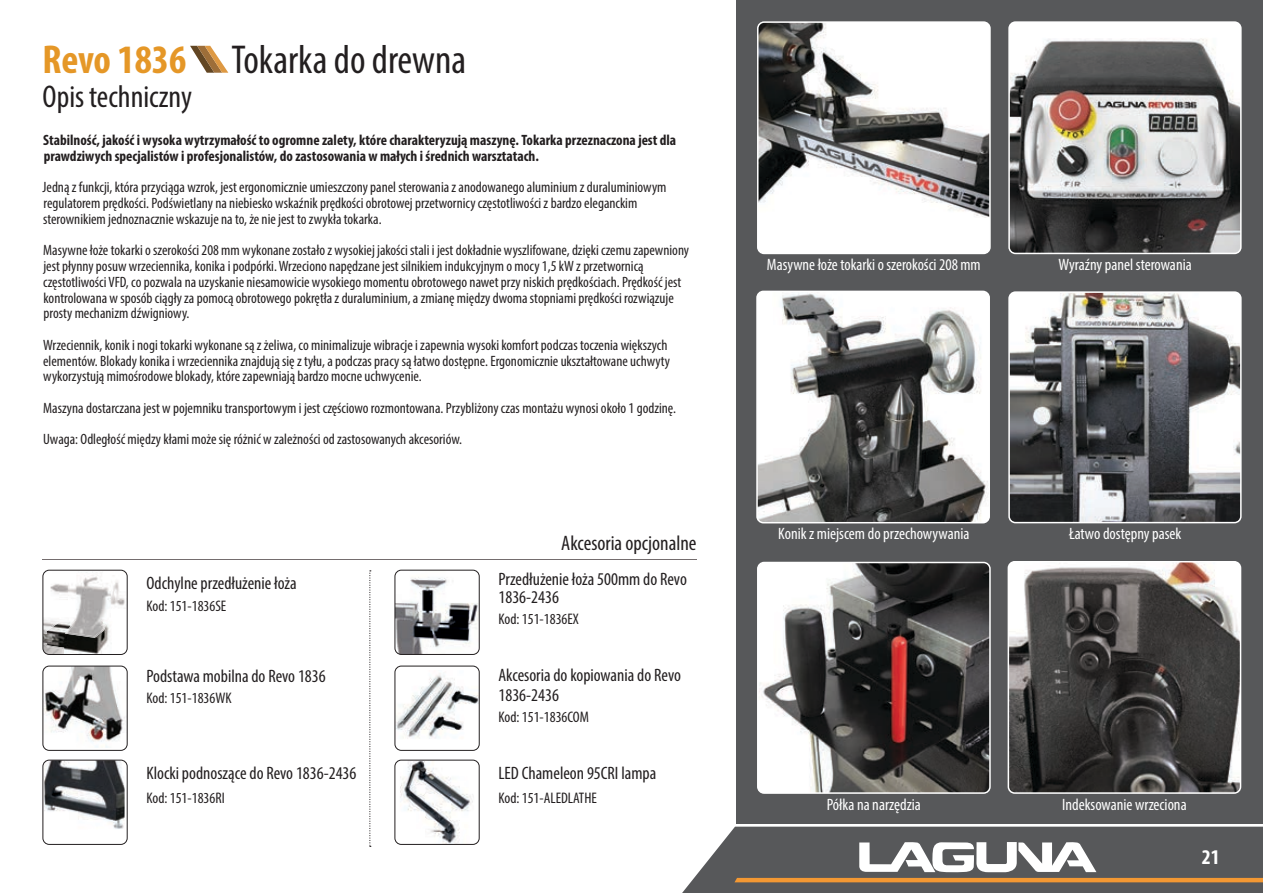
<style>
.page{position:relative;width:1263px;height:893px;background:#fff}
.page>*{position:absolute;margin:0;border:0;box-sizing:border-box;transform-origin:0 0}
.t1{font:condensed 40.5px "Myriad Pro";color:#231f20}
.t2{font:condensed 31.5px "Myriad Pro";color:#231f20}
.t3{font:condensed 21px "Myriad Pro";color:#231f20}
.t4{font:700 condensed 21px "Myriad Pro";color:#fff}
.t5{font:condensed 18px/18px "Myriad Pro";color:#231f20}
.t6{font:condensed 16.5px "Myriad Pro";color:#fff}
.t7{font:condensed 15.3px "Myriad Pro";color:#231f20}
.t8{font:condensed 15px/15.8px "Myriad Pro";color:#231f20}
.t9{font:700 condensed 15px/15.8px "Myriad Pro";color:#231f20}
.s1{font-weight:700;color:#e59727}
</style>
<div class="page">
<svg style="left:682px;top:827px;width:581px;height:66px;background:#797470"></svg>
<svg style="left:42px;top:569px;width:84px;height:86px"></svg>
<hr style="left:43px;top:559px;width:654px;height:1px;background:#746d6e">
<svg style="left:190px;top:46px;width:38px;height:27px"></svg>
<div style="left:736px;top:0;width:527px;height:824px;background:#57585a"></div>
<img style="left:1011px;top:24px;width:230px;height:229px">
<div style="left:1008px;top:21px;width:233px;height:233px;border:2px solid #fff;border-radius:6px"></div>
<div style="left:758px;top:22px;width:232px;height:231px;background:#fff;border-radius:6px"></div>
<img style="left:760px;top:24px;width:228px;height:194px">
<div style="left:757px;top:21px;width:234px;height:233px;border:2px solid #fff;border-radius:6px"></div>
<img style="left:1010px;top:564px;width:228px;height:227px">
<div style="left:1007px;top:561px;width:234px;height:233px;border:2px solid #fff;border-radius:6px"></div>
<img style="left:759px;top:294px;width:228px;height:229px">
<img style="left:759px;top:291px;width:4px;height:227px">
<div style="left:756px;top:291px;width:234px;height:232px;border:2px solid #fff;border-radius:6px"></div>
<img style="left:760px;top:562px;width:228px;height:229px">
<div style="left:757px;top:562px;width:234px;height:232px;border:2px solid #fff;border-radius:6px"></div>
<img style="left:1011px;top:294px;width:230px;height:229px">
<div style="left:1008px;top:291px;width:233px;height:232px;border:2px solid #fff;border-radius:6px"></div>
<div style="left:43px;top:570px;width:85px;height:85px;border:1px solid #231f20;border-radius:6px"></div>
<img style="left:395px;top:570px;width:83px;height:84px">
<div style="left:395px;top:570px;width:85px;height:85px;border:1px solid #231f20;border-radius:6px"></div>
<img style="left:397px;top:673px;width:81px;height:66px">
<div style="left:395px;top:666px;width:85px;height:85px;border:1px solid #231f20;border-radius:6px"></div>
<img style="left:43px;top:666px;width:83px;height:82px">
<div style="left:43px;top:666px;width:85px;height:85px;border:1px solid #231f20;border-radius:6px"></div>
<img style="left:400px;top:762px;width:74px;height:81px">
<div style="left:394px;top:760px;width:86px;height:85px;border:1px solid #231f20;border-radius:6px"></div>
<svg style="left:369px;top:570px;width:2px;height:277px"></svg>
<img style="left:44px;top:760px;width:81px;height:69px">
<div style="left:43px;top:760px;width:85px;height:85px;border:1px solid #231f20;border-radius:6px"></div>
<h1 class="t1" style="left:43px;top:35px;width:425px"><span class="s1">Revo 1836</span> Tokarka do drewna</h1>
<h2 class="t2" style="left:43px;top:77px;width:151px">Opis techniczny</h2>
<p class="t9" style="left:43px;top:132px;width:635px">Stabilność, jakość i wysoka wytrzymałość to ogromne zalety, które charakteryzują maszynę. Tokarka przeznaczona jest dla prawdziwych specjalistów i profesjonalistów, do zastosowania w małych i średnich warsztatach.</p>
<p class="t8" style="left:43px;top:179px;width:625px">Jedną z funkcji, która przyciąga wzrok, jest ergonomicznie umieszczony panel sterowania z anodowanego aluminium z duraluminiowym regulatorem prędkości. Podświetlany na niebiesko wskaźnik prędkości obrotowej przetwornicy częstotliwości z bardzo eleganckim sterownikiem jednoznacznie wskazuje na to, że nie jest to zwykła tokarka.</p>
<p class="t8" style="left:43px;top:242px;width:647px">Masywne łoże tokarki o szerokości 208 mm wykonane zostało z wysokiej jakości stali i jest dokładnie wyszlifowane, dzięki czemu zapewniony jest płynny posuw wrzeciennika, konika i podpórki. Wrzeciono napędzane jest silnikiem indukcyjnym o mocy 1,5 kW z przetwornicą częstotliwości VFD, co pozwala na uzyskanie niesamowicie wysokiego momentu obrotowego nawet przy niskich prędkościach. Prędkość jest kontrolowana w sposób ciągły za pomocą obrotowego pokrętła z duraluminium, a zmianę między dwoma stopniami prędkości rozwiązuje prosty mechanizm dźwigniowy.</p>
<p class="t8" style="left:43px;top:337px;width:628px">Wrzeciennik, konik i nogi tokarki wykonane są z żeliwa, co minimalizuje wibracje i zapewnia wysoki komfort podczas toczenia większych elementów. Blokady konika i wrzeciennika znajdują się z tyłu, a podczas pracy są łatwo dostępne. Ergonomicznie ukształtowane uchwyty wykorzystują mimośrodowe blokady, które zapewniają bardzo mocne uchwycenie.</p>
<p class="t8" style="left:43px;top:392px;width:634px;line-height:31.5px">Maszyna dostarczana jest w pojemniku transportowym i jest częściowo rozmontowana. Przybliżony czas montażu wynosi około 1 godzinę.<br>Uwaga: Odległość między kłami może się różnić w zależności od zastosowanych akcesoriów.</p>
<h3 class="t3" style="left:561px;top:530px;width:137px">Akcesoria opcjonalne</h3>
<p class="t5" style="left:146px;top:573px;width:152px">Odchylne przedłużenie łoża</p>
<p class="t5" style="left:498px;top:570px;width:190px">Przedłużenie łoża 500mm do Revo<br>1836-2436</p>
<p class="t7" style="left:146px;top:597px;width:81px">Kod: 151-1836SE</p>
<p class="t5" style="left:146px;top:666px;width:181px">Podstawa mobilna do Revo 1836</p>
<p class="t7" style="left:498px;top:609px;width:82px">Kod: 151-1836EX</p>
<p class="t5" style="left:498px;top:666px;width:184px">Akcesoria do kopiowania do Revo</p>
<p class="t7" style="left:146px;top:688px;width:87px">Kod: 151-1836WK</p>
<p class="t5" style="left:498px;top:686px;width:62px">1836-2436</p>
<p class="t5" style="left:146px;top:764px;width:212px">Klocki podnoszące do Revo 1836-2436</p>
<p class="t7" style="left:146px;top:789px;width:80px">Kod: 151-1836RI</p>
<p class="t7" style="left:498px;top:707px;width:92px">Kod: 151-1836COM</p>
<p class="t5" style="left:498px;top:764px;width:159px">LED Chameleon 95CRI lampa</p>
<p class="t7" style="left:498px;top:789px;width:100px">Kod: 151-ALEDLATHE</p>
<p class="t6" style="left:767px;top:254px;width:215px">Masywne łoże tokarki o szerokości 208 mm</p>
<p class="t6" style="left:1059px;top:254px;width:135px">Wyraźny panel sterowania</p>
<p class="t6" style="left:778px;top:524px;width:193px">Konik z miejscem do przechowywania</p>
<p class="t6" style="left:1069px;top:524px;width:114px">Łatwo dostępny pasek</p>
<p class="t6" style="left:827px;top:794px;width:96px">Półka na narzędzia</p>
<p class="t6" style="left:1062px;top:794px;width:126px">Indeksowanie wrzeciona</p>
<h3 class="t4" style="left:1202px;top:844px;width:19px">21</h3>
</div>
